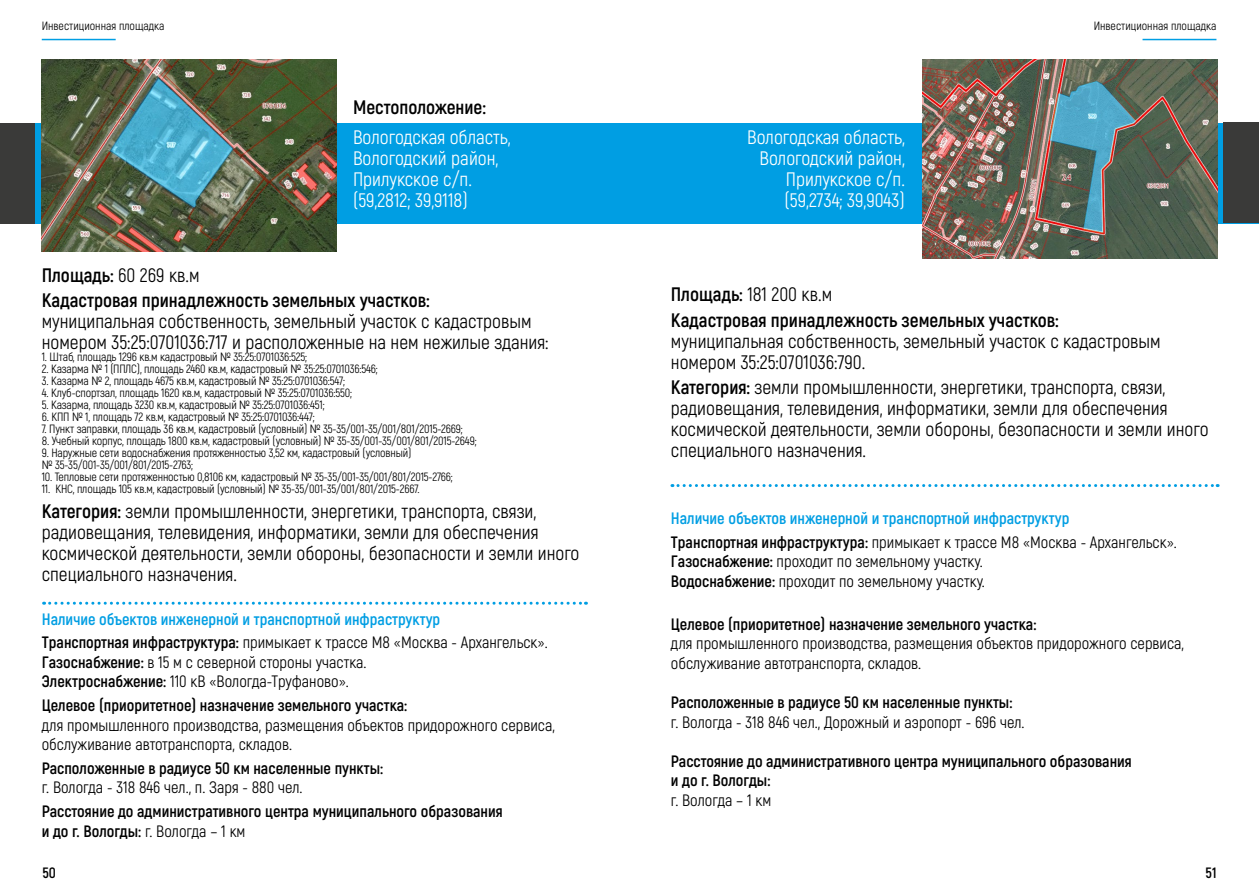
<style>
.page{position:relative;width:1259px;height:893px;background:#fff}
.page>*{position:absolute;margin:0;border:0;box-sizing:border-box;transform-origin:0 0}
.t1{font:19.5px/21px "Akrobat";color:#000}
.t2{font:700 19.5px/25.2px "Akrobat";color:#000}
.t3{font:19.5px/21px "Akrobat";color:#fff}
.t4{font:16.5px/19.5px "Akrobat";color:#000}
.t5{font:700 16.5px/19.5px "Akrobat";color:#000}
.t6{font:700 16.5px/23.7px "Akrobat";color:#009ee3}
.t7{font:700 15px "Akrobat";color:#000}
.t8{font:12px/12px "Akrobat";letter-spacing:-.01em;color:#000}
.s1{font-weight:400}
.s2{font-family:"PF Din Text Pro";font-weight:300}
.s3{font-weight:700}
.s4{color:#000}
.s5{font-weight:400;color:#000}
</style>
<div class="page">
<hr style="left:1142px;top:39px;width:74px;height:1px;background:#009ee3">
<div style="left:0;top:123px;width:1259px;height:101px;background:#009ee3"></div>
<div style="left:0;top:123px;width:34px;height:101px;background:#3a3a39"></div>
<img style="left:42px;top:60px;width:294px;height:192px">
<hr style="left:42px;top:39px;width:74px;height:1px;background:#009ee3">
<svg style="left:44px;top:602px;width:542px;height:3px"></svg>
<img style="left:923px;top:60px;width:294px;height:198px">
<div style="left:1224px;top:122px;width:35px;height:101px;background:#3a3a39"></div>
<svg style="left:672px;top:484px;width:546px;height:3px"></svg>
<p class="t8" style="left:42px;top:20px;width:124px">Инвестиционная площадка</p>
<p class="t8" style="left:1093px;top:20px;width:124px">Инвестиционная площадка</p>
<h1 class="t2" style="left:353px;top:95px;width:134px">Местоположение:</h1>
<h1 class="t3" style="left:353px;top:127px;width:159px">Вологодская область,<br>Вологодский район,<br>Прилукское с/п. (59,2812; 39,9118)</h1>
<h1 class="t2" style="left:42px;top:262px;width:389px">Площадь: <span class="s1">60 269 кв.м<br></span>Кадастровая принадлежность земельных участков:</h1>
<h1 class="t1" style="left:42px;top:311px;width:508px">муниципальная собственность, земельный участок с кадастровым номером 35:25:0701036:717 и расположенные на нем нежилые здания:</h1>
<p class="t8" style="left:42px;top:351px;width:267px">1. Штаб, площадь 1296 кв.м кадастровый <span class="s2">№</span> 35:25:0701036:525;</p>
<p class="t8" style="left:42px;top:363px;width:337px">2. Казарма <span class="s2">№</span> 1 (ППЛС), площадь 2460 кв.м, кадастровый <span class="s2">№</span> 35:25:0701036:546;</p>
<p class="t8" style="left:42px;top:375px;width:305px">3. Казарма <span class="s2">№</span> 2, площадь 4675 кв.м, кадастровый <span class="s2">№</span> 35:25:0701036:547;</p>
<p class="t8" style="left:42px;top:387px;width:312px">4. Клуб-спортзал, площадь 1620 кв.м, кадастровый <span class="s2">№</span> 35:25:0701036:550;</p>
<p class="t8" style="left:42px;top:399px;width:284px">5. Казарма, площадь 3230 кв.м, кадастровый <span class="s2">№</span> 35:25:0701036:451;</p>
<p class="t8" style="left:42px;top:411px;width:274px">6. КПП <span class="s2">№</span> 1, площадь 72 кв.м, кадастровый <span class="s2">№</span> 35:25:0701036:447;</p>
<p class="t8" style="left:42px;top:423px;width:422px">7. Пункт заправки, площадь 36 кв.м, кадастровый (условный) <span class="s2">№</span> 35-35/001-35/001/801/2015-2669;</p>
<p class="t8" style="left:42px;top:435px;width:436px">8. Учебный корпус, площадь 1800 кв.м, кадастровый (условный) <span class="s2">№</span> 35-35/001-35/001/801/2015-2649;</p>
<p class="t8" style="left:42px;top:447px;width:371px">9. Наружные сети водоснабжения протяженностью 3,52 км, кадастровый (условный) <span class="s2">№</span> 35-35/001-35/001/801/2015-2763;</p>
<p class="t8" style="left:42px;top:471px;width:412px">10. Тепловые сети протяженностью 0,8106 км, кадастровый <span class="s2">№</span> 35-35/001-35/001/801/2015-2766;</p>
<p class="t8" style="left:42px;top:483px;width:379px">11. КНС, площадь 105 кв.м, кадастровый (условный) <span class="s2">№</span> 35-35/001-35/001/801/2015-2667.</p>
<h1 class="t1" style="left:42px;top:501px;width:539px"><span class="s3">Категория:</span> земли промышленности, энергетики, транспорта, связи, радиовещания, телевидения, информатики, земли для обеспечения космической деятельности, земли обороны, безопасности и земли иного специального назначения.</h1>
<h2 class="t6" style="left:42px;top:607px;width:507px">Наличие объектов инженерной и транспортной инфраструктур<br><span class="s4">Транспортная инфраструктура:</span> <span class="s5">примыкает к трассе М8 «Москва - Архангельск».</span></h2>
<h2 class="t4" style="left:42px;top:652px;width:326px"><span class="s3">Газоснабжение:</span> в 15 м с северной стороны участка.<br><span class="s3">Электроснабжение:</span> 110 кВ «Вологда-Труфаново».</h2>
<h2 class="t5" style="left:42px;top:696px;width:367px">Целевое (приоритетное) назначение земельного участка:</h2>
<h2 class="t4" style="left:42px;top:715px;width:514px">для промышленного производства, размещения объектов придорожного сервиса, обслуживание автотранспорта, складов.</h2>
<h2 class="t5" style="left:42px;top:758px;width:343px">Расположенные в радиусе 50 км населенные пункты:</h2>
<h2 class="t4" style="left:42px;top:778px;width:262px">г. Вологда - 318 846 чел., п. Заря - 880 чел.</h2>
<h2 class="t5" style="left:42px;top:802px;width:462px">Расстояние до административного центра муниципального образования и до г. Вологды: <span class="s1">г. Вологда – 1 км</span></h2>
<h1 class="t3" style="left:747px;top:127px;width:159px;text-align:right">Вологодская область,<br>Вологодский район,<br>Прилукское с/п. (59,2734; 39,9043)</h1>
<h1 class="t2" style="left:671px;top:282px;width:389px">Площадь: <span class="s1">181 200 кв.м<br></span>Кадастровая принадлежность земельных участков:</h1>
<h1 class="t1" style="left:671px;top:330px;width:491px">муниципальная собственность, земельный участок с кадастровым номером 35:25:0701036:790.</h1>
<h1 class="t1" style="left:671px;top:377px;width:539px"><span class="s3">Категория:</span> земли промышленности, энергетики, транспорта, связи, радиовещания, телевидения, информатики, земли для обеспечения космической деятельности, земли обороны, безопасности и земли иного специального назначения.</h1>
<h2 class="t6" style="left:671px;top:506px;width:507px">Наличие объектов инженерной и транспортной инфраструктур<br><span class="s4">Транспортная инфраструктура:</span> <span class="s5">примыкает к трассе М8 «Москва - Архангельск».</span></h2>
<h2 class="t4" style="left:671px;top:552px;width:315px"><span class="s3">Газоснабжение:</span> проходит по земельному участку.<br><span class="s3">Водоснабжение:</span> проходит по земельному участку.</h2>
<h2 class="t5" style="left:671px;top:614px;width:367px">Целевое (приоритетное) назначение земельного участка:</h2>
<h2 class="t4" style="left:671px;top:634px;width:514px">для промышленного производства, размещения объектов придорожного сервиса, обслуживание автотранспорта, складов.</h2>
<h2 class="t5" style="left:671px;top:692px;width:343px">Расположенные в радиусе 50 км населенные пункты:</h2>
<h2 class="t4" style="left:671px;top:712px;width:355px">г. Вологда - 318 846 чел., Дорожный и аэропорт - 696 чел.</h2>
<h2 class="t5" style="left:671px;top:751px;width:462px">Расстояние до административного центра муниципального образования и до г. Вологды:</h2>
<h2 class="t4" style="left:671px;top:790px;width:102px">г. Вологда – 1 км</h2>
<p class="t7" style="left:43px;top:863px;width:15px">50</p>
<p class="t7" style="left:1205px;top:863px;width:12px">51</p>
</div>
